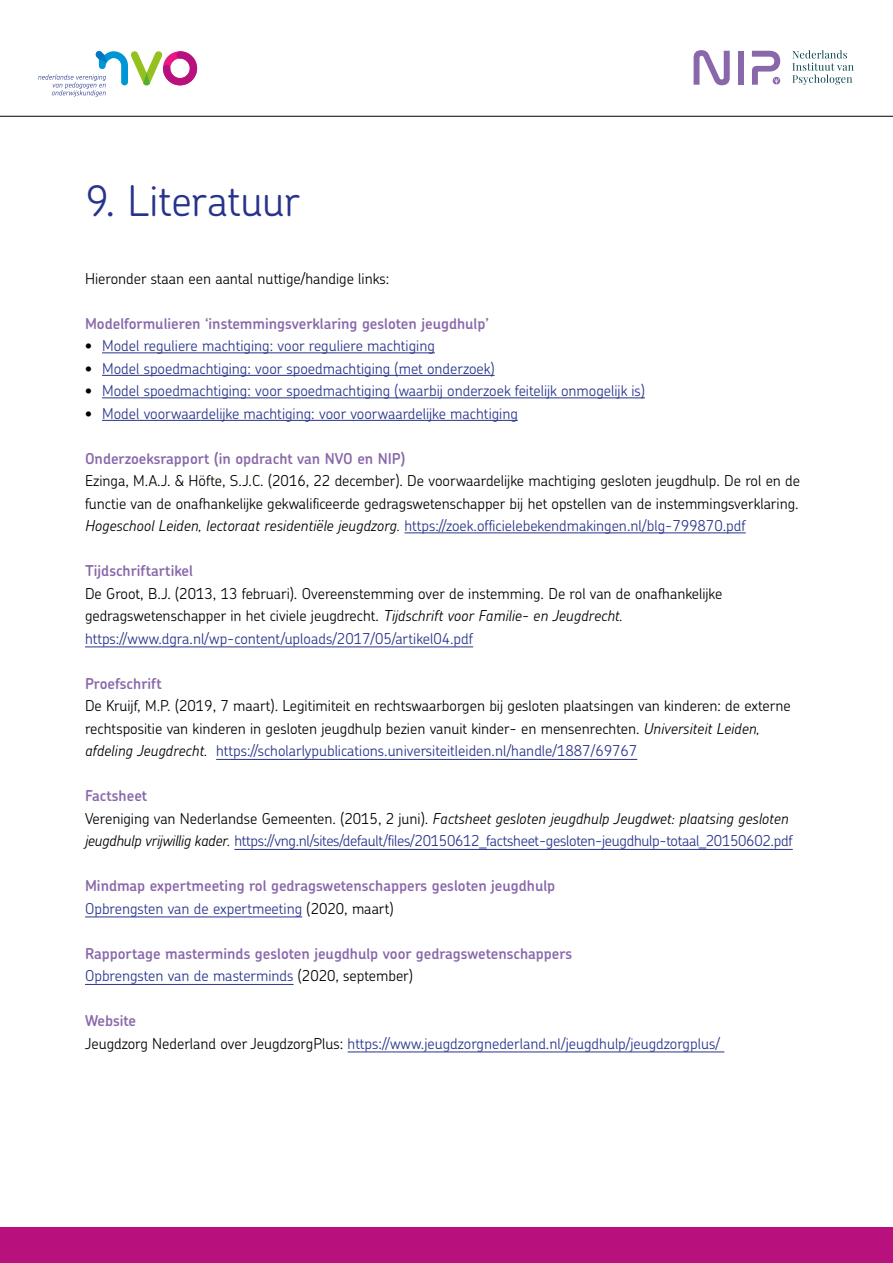
<style>
.page{position:relative;width:893px;height:1263px;background:#fff}
.page>*{position:absolute;margin:0;border:0;box-sizing:border-box;transform-origin:0 0}
.t1{font:300 42px "Chevin Pro";letter-spacing:-.005em;color:#28348b}
.t2{font:300 15px/22.5px "Chevin Pro";color:#000}
.t3{font:300 15px/22.5px "Chevin Pro";color:#28348b}
.t4{font:600 15px/22.5px "Chevin Pro";color:#8968aa}
.t5{font:300 15px "Chevin Pro";letter-spacing:-.02em;color:#28348b}
.t6{font:italic 300 15px "Chevin";color:#000}
.s1{color:#000}
.s2{font-family:"Chevin";font-style:italic}
.s3{color:#28348b}
.s4{font-family:"Chevin Pro";font-style:normal}
.s5{font-family:"Chevin";font-style:italic;color:#000}
.s6{font-weight:300;color:#28348b}
.s7{font-weight:300;color:#000}
.s8{font-weight:600;color:#8968aa}
</style>
<div class="page">
<div style="left:0;top:1227px;width:893px;height:36px;background:#b8107c"></div>
<hr style="left:102px;top:352px;width:333px;height:1px;background:#28348b">
<hr style="left:102px;top:375px;width:393px;height:1px;background:#28348b">
<hr style="left:102px;top:397px;width:543px;height:1px;background:#28348b">
<hr style="left:102px;top:420px;width:416px;height:1px;background:#28348b">
<hr style="left:404px;top:532px;width:342px;height:1px;background:#28348b">
<hr style="left:85px;top:646px;width:388px;height:1px;background:#28348b">
<hr style="left:216px;top:759px;width:421px;height:1px;background:#28348b">
<hr style="left:234px;top:849px;width:559px;height:1px;background:#28348b">
<hr style="left:85px;top:916px;width:217px;height:1px;background:#28348b">
<hr style="left:85px;top:984px;width:209px;height:1px;background:#28348b">
<hr style="left:348px;top:1051px;width:376px;height:1px;background:#28348b">
<hr style="left:0;top:116px;width:893px;height:1px;background:#000">
<svg style="left:38px;top:51px;width:159px;height:46px"></svg>
<svg style="left:694px;top:50px;width:36px;height:35px"></svg>
<div style="left:738px;top:51px;width:6px;height:34px;background:#8868aa"></div>
<svg style="left:752px;top:51px;width:29px;height:34px"></svg>
<svg style="left:792px;top:50px;width:62px;height:35px"></svg>
<h1 class="t1" style="left:85px;top:173px;width:216px">9. Literatuur</h1>
<p class="t2" style="left:85px;top:267px;width:306px">Hieronder staan een aantal nuttige/handige links:</p>
<p class="t4" style="left:85px;top:312px;width:405px">Modelformulieren ‘instemmingsverklaring gesloten jeugdhulp’</p>
<p class="t3" style="left:85px;top:334px;width:351px"><span class="s1">•</span> Model reguliere machtiging: voor reguliere machtiging</p>
<p class="t3" style="left:85px;top:357px;width:411px"><span class="s1">•</span> Model spoedmachtiging: voor spoedmachtiging (met onderzoek)</p>
<p class="t3" style="left:85px;top:379px;width:561px"><span class="s1">•</span> Model spoedmachtiging: voor spoedmachtiging (waarbij onderzoek feitelijk onmogelijk is)</p>
<p class="t3" style="left:85px;top:402px;width:434px"><span class="s1">•</span> Model voorwaardelijke machtiging: voor voorwaardelijke machtiging</p>
<p class="t4" style="left:85px;top:447px;width:322px">Onderzoeksrapport (in opdracht van NVO en NIP)</p>
<p class="t2" style="left:85px;top:469px;width:717px;text-align:justify">Ezinga, M.A.J. &amp; Höfte, S.J.C. (2016, 22 december). De voorwaardelijke machtiging gesloten jeugdhulp. De rol en de functie van de onafhankelijke gekwalificeerde gedragswetenschapper bij het opstellen van de instemmingsverklaring.<br><span class="s2">Hogeschool Leiden, lectoraat residentiële jeugdzorg.</span> <span class="s3">https://zoek.officielebekendmakingen.nl/blg-799870.pdf</span></p>
<p class="t4" style="left:85px;top:559px;width:109px">Tijdschriftartikel</p>
<p class="t2" style="left:85px;top:582px;width:639px">De Groot, B.J. (2013, 13 februari). Overeenstemming over de instemming. De rol van de onafhankelijke gedragswetenschapper in het civiele jeugdrecht. <span class="s2">Tijdschrift voor Familie- en Jeugdrecht. </span><span class="s3">https://www.dgra.nl/wp-content/uploads/2017/05/artikel04.pdf</span></p>
<p class="t4" style="left:85px;top:672px;width:78px">Proefschrift</p>
<p class="t2" style="left:85px;top:694px;width:707px">De Kruijf, M.P. (2019, 7 maart). Legitimiteit en rechtswaarborgen bij gesloten plaatsingen van kinderen: de externe rechtspositie van kinderen in gesloten jeugdhulp bezien vanuit kinder- en mensenrechten. <span class="s2">Universiteit Leiden, afdeling Jeugdrecht.</span> <span class="s3">https://scholarlypublications.universiteitleiden.nl/handle/1887/69767</span></p>
<p class="t4" style="left:85px;top:784px;width:64px">Factsheet</p>
<p class="t6" style="left:85px;top:809px;width:705px"><span class="s4">Vereniging van Nederlandse Gemeenten. (2015, 2 juni).</span> Factsheet gesloten jeugdhulp Jeugdwet: plaatsing gesloten</p>
<p class="t5" style="left:85px;top:831px;width:709px"><span class="s5">jeugdhulp vrijwillig kader.</span> https://vng.nl/sites/default/files/20150612_factsheet-gesloten-jeugdhulp-totaal_20150602.pdf</p>
<p class="t4" style="left:85px;top:874px;width:472px">Mindmap expertmeeting rol gedragswetenschappers gesloten jeugdhulp<br><span class="s6">Opbrengsten van de expertmeeting</span> <span class="s7">(2020, maart)</span></p>
<p class="t4" style="left:85px;top:942px;width:489px">Rapportage masterminds gesloten jeugdhulp voor gedragswetenschappers<br><span class="s6">Opbrengsten van de masterminds</span> <span class="s7">(2020, september)</span></p>
<p class="t3" style="left:85px;top:1009px;width:636px"><span class="s8">Website<br></span><span class="s1">Jeugdzorg Nederland over JeugdzorgPlus:</span> https://www.jeugdzorgnederland.nl/jeugdhulp/jeugdzorgplus/</p>
</div>
